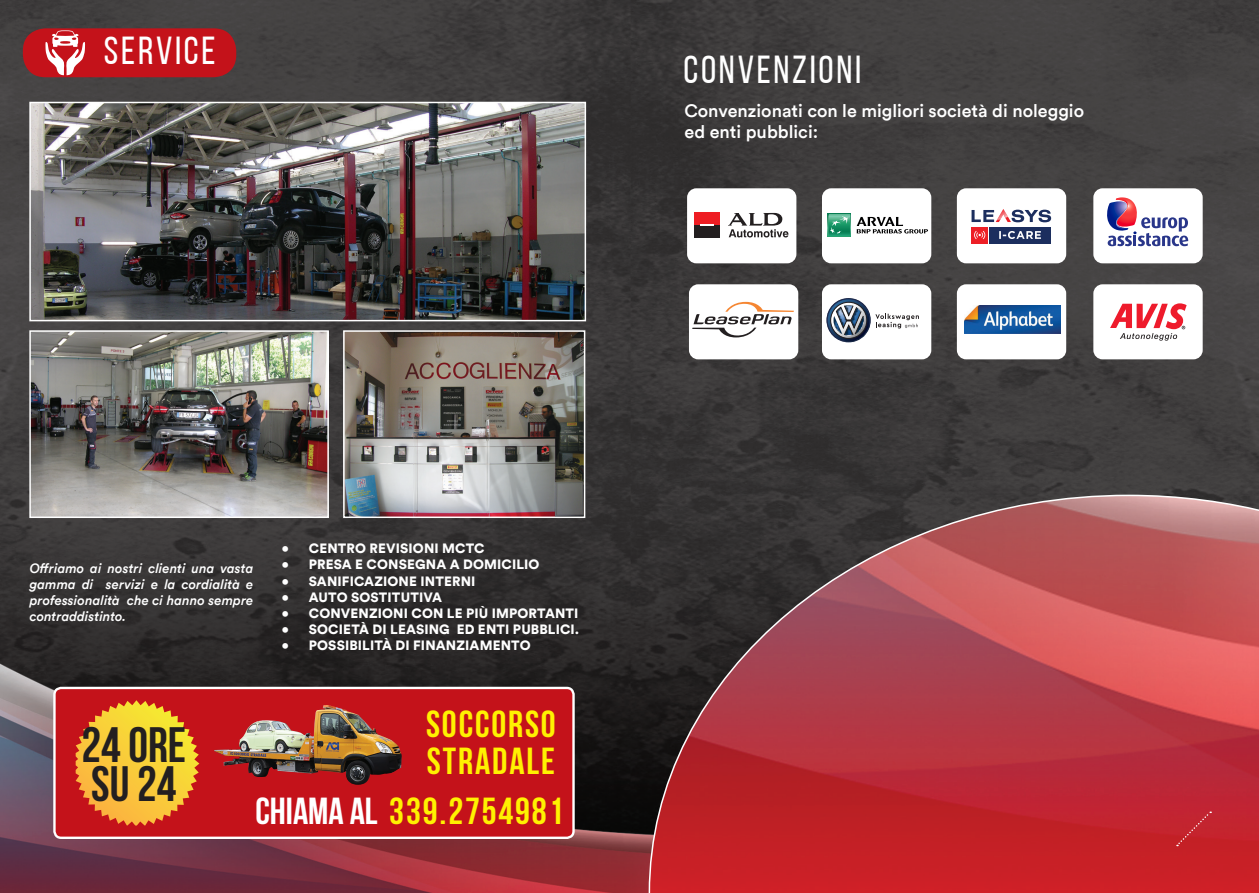
<style>
.page{position:relative;width:1259px;height:893px;background:#fff}
.page>*{position:absolute;margin:0;border:0;box-sizing:border-box;transform-origin:0 0}
.t1{font:700 49.5px "Bebas Neue";color:#231f20}
.t2{font:39px "Bebas Neue";letter-spacing:.07em;color:#fff}
.t3{font:700 37.5px "Bebas Neue";letter-spacing:.05em;color:#fff101}
.t4{font:500 18px "Circular";color:#fff}
.t5{font:900 13.5px "Circular";letter-spacing:.01em;color:#fff}
.t6{font:italic 500 13.5px/16.2px "Circular";color:#fff;text-align:justify}
.s1{color:#fff}
</style>
<div class="page">
<img style="left:0;top:0;width:1259px;height:893px">
<svg style="left:648px;top:494px;width:611px;height:399px;background:#a53a41"></svg>
<svg style="left:1177px;top:811px;width:34px;height:35px"></svg>
<div style="left:687px;top:188px;width:109px;height:75px;background:#fff;border-radius:9px"></div>
<div style="left:957px;top:188px;width:109px;height:75px;background:#fff;border-radius:9px"></div>
<div style="left:822px;top:188px;width:109px;height:75px;background:#fff;border-radius:9px"></div>
<div style="left:1093px;top:188px;width:109px;height:75px;background:#fff;border-radius:9px"></div>
<div style="left:689px;top:284px;width:109px;height:75px;background:#fff;border-radius:9px"></div>
<div style="left:822px;top:284px;width:109px;height:75px;background:#fff;border-radius:9px"></div>
<div style="left:957px;top:284px;width:109px;height:75px;background:#fff;border-radius:9px"></div>
<div style="left:1093px;top:284px;width:109px;height:75px;background:#fff;border-radius:9px"></div>
<div style="left:694px;top:225px;width:26px;height:13px;background:#231f20"></div>
<div style="left:694px;top:212px;width:26px;height:13px;background:#ee1d23"></div>
<svg style="left:700px;top:225px;width:14px;height:1px"></svg>
<svg style="left:728px;top:213px;width:60px;height:24px"></svg>
<svg style="left:827px;top:214px;width:24px;height:23px"></svg>
<svg style="left:828px;top:214px;width:22px;height:22px"></svg>
<svg style="left:856px;top:217px;width:72px;height:16px"></svg>
<div style="left:989px;top:227px;width:61px;height:16px;background:#1c2e5e"></div>
<svg style="left:971px;top:209px;width:80px;height:13px"></svg>
<svg style="left:999px;top:231px;width:42px;height:8px"></svg>
<div style="left:971px;top:227px;width:17px;height:16px;background:#ed1f26"></div>
<svg style="left:974px;top:231px;width:11px;height:8px"></svg>
<svg style="left:1107px;top:197px;width:81px;height:49px"></svg>
<svg style="left:692px;top:302px;width:102px;height:35px"></svg>
<img style="left:964px;top:306px;width:96px;height:27px">
<svg style="left:1110px;top:303px;width:76px;height:38px"></svg>
<svg style="left:826px;top:298px;width:93px;height:44px"></svg>
<img style="left:32px;top:105px;width:551px;height:213px">
<div style="left:29px;top:102px;width:557px;height:219px;border:2px solid #fff"></div>
<img style="left:32px;top:333px;width:294px;height:182px">
<div style="left:29px;top:330px;width:300px;height:188px;border:2px solid #fff"></div>
<img style="left:342px;top:330px;width:244px;height:189px">
<div style="left:23px;top:28px;width:213px;height:49px;background:#c4121a;border-radius:22px"></div>
<svg style="left:45px;top:30px;width:40px;height:45px"></svg>
<div style="left:54px;top:688px;width:519px;height:150px;background:#c4121a;border-radius:7px"></div>
<div style="left:53px;top:687px;width:522px;height:152px;border:2px solid #fff;border-radius:7px"></div>
<svg style="left:76px;top:700px;width:123px;height:125px"></svg>
<img style="left:214px;top:705px;width:188px;height:80px">
<p class="t2" style="left:104px;top:30px;width:113px">SERVICE</p>
<p class="t2" style="left:683px;top:49px;width:179px">CONVENZIONI</p>
<p class="t4" style="left:684px;top:99px;width:401px">Convenzionati con le migliori società di noleggio</p>
<p class="t4" style="left:684px;top:121px;width:135px">ed enti pubblici:</p>
<p class="t6" style="left:30px;top:560px;width:225px">Offriamo ai nostri clienti una vasta gamma di servizi e la cordialità e professionalità che ci hanno sempre contraddistinto.</p>
<p class="t5" style="left:282px;top:539px;width:204px">• CENTRO REVISIONI MCTC</p>
<p class="t5" style="left:282px;top:556px;width:259px">• PRESA E CONSEGNA A DOMICILIO</p>
<p class="t5" style="left:282px;top:572px;width:195px">• SANIFICAZIONE INTERNI</p>
<p class="t5" style="left:282px;top:588px;width:162px">• AUTO SOSTITUTIVA</p>
<p class="t5" style="left:282px;top:604px;width:298px">• CONVENZIONI CON LE PIÙ IMPORTANTI</p>
<p class="t5" style="left:282px;top:620px;width:299px">• SOCIETÀ DI LEASING ED ENTI PUBBLICI.</p>
<p class="t5" style="left:282px;top:637px;width:250px">• POSSIBILITÀ DI FINANZIAMENTO</p>
<p class="t1" style="left:82px;top:718px;width:106px">24 ORE</p>
<p class="t1" style="left:91px;top:757px;width:87px">SU 24</p>
<p class="t3" style="left:426px;top:704px;width:131px">SOCCORSO</p>
<p class="t3" style="left:427px;top:740px;width:129px">STRADALE</p>
<p class="t3" style="left:255px;top:790px;width:310px"><span class="s1">CHIAMA AL</span> 339.2754981</p>
</div>
